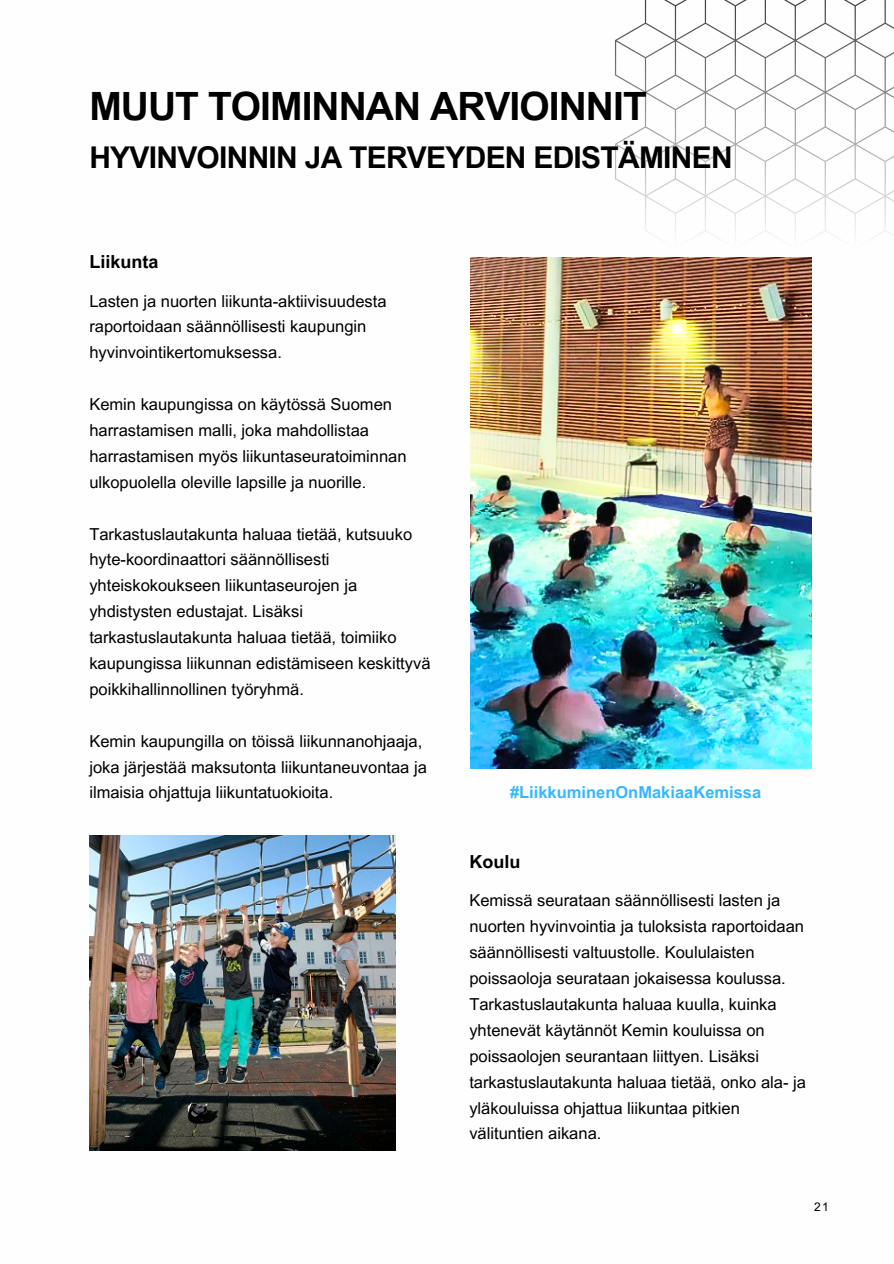
<style>
.page{position:relative;width:894px;height:1264px;background:#fff}
.page>*{position:absolute;margin:0;border:0;box-sizing:border-box;transform-origin:0 0}
.t1{font:700 39px "Arial MT Pro";letter-spacing:-.025em;color:#000}
.t2{font:700 30px "Arial MT Pro";letter-spacing:-.025em;color:#000}
.t3{font:700 18px "Arial MT Pro";color:#000}
.t4{font:16.5px/26px "Arial MT Pro";color:#000}
.t5{font:700 16.5px "Arial MT Pro";color:#38b6ff}
.t6{font:12px "Arial MT Pro";color:#000}
</style>
<div class="page">
<svg style="left:615px;top:0;width:278px;height:236px"></svg>
<img style="left:470px;top:258px;width:341px;height:510px">
<img style="left:89px;top:835px;width:306px;height:315px">
<p class="t1" style="left:89px;top:91px;width:559px">MUUT TOIMINNAN ARVIOINNIT</p>
<p class="t2" style="left:89px;top:146px;width:644px">HYVINVOINNIN JA TERVEYDEN EDISTÄMINEN</p>
<h1 class="t3" style="left:89px;top:255px;width:71px">Liikunta</h1>
<h2 class="t4" style="left:89px;top:290px;width:298px">Lasten ja nuorten liikunta-aktiivisuudesta raportoidaan säännöllisesti kaupungin hyvinvointikertomuksessa.</h2>
<p class="t4" style="left:89px;top:393px;width:319px">Kemin kaupungissa on käytössä Suomen harrastamisen malli, joka mahdollistaa harrastamisen myös liikuntaseuratoiminnan ulkopuolella oleville lapsille ja nuorille.</p>
<p class="t4" style="left:89px;top:523px;width:342px">Tarkastuslautakunta haluaa tietää, kutsuuko hyte-koordinaattori säännöllisesti yhteiskokoukseen liikuntaseurojen ja yhdistysten edustajat. Lisäksi tarkastuslautakunta haluaa tietää, toimiiko kaupungissa liikunnan edistämiseen keskittyvä poikkihallinnollinen työryhmä.</p>
<p class="t4" style="left:89px;top:730px;width:339px">Kemin kaupungilla on töissä liikunnanohjaaja, joka järjestää maksutonta liikuntaneuvontaa ja ilmaisia ohjattuja liikuntatuokioita.</p>
<p class="t5" style="left:510px;top:786px;width:253px">#LiikkuminenOnMakiaaKemissa</p>
<p class="t3" style="left:469px;top:854px;width:52px">Koulu</p>
<p class="t4" style="left:469px;top:889px;width:338px">Kemissä seurataan säännöllisesti lasten ja nuorten hyvinvointia ja tuloksista raportoidaan säännöllisesti valtuustolle. Koululaisten poissaoloja seurataan jokaisessa koulussa.<br>Tarkastuslautakunta haluaa kuulla, kuinka yhtenevät käytännöt Kemin kouluissa on poissaolojen seurantaan liittyen. Lisäksi tarkastuslautakunta haluaa tietää, onko ala- ja yläkouluissa ohjattua liikuntaa pitkien välituntien aikana.</p>
<h3 class="t6" style="left:813px;top:1202px;width:16px">21</h3>
</div>
